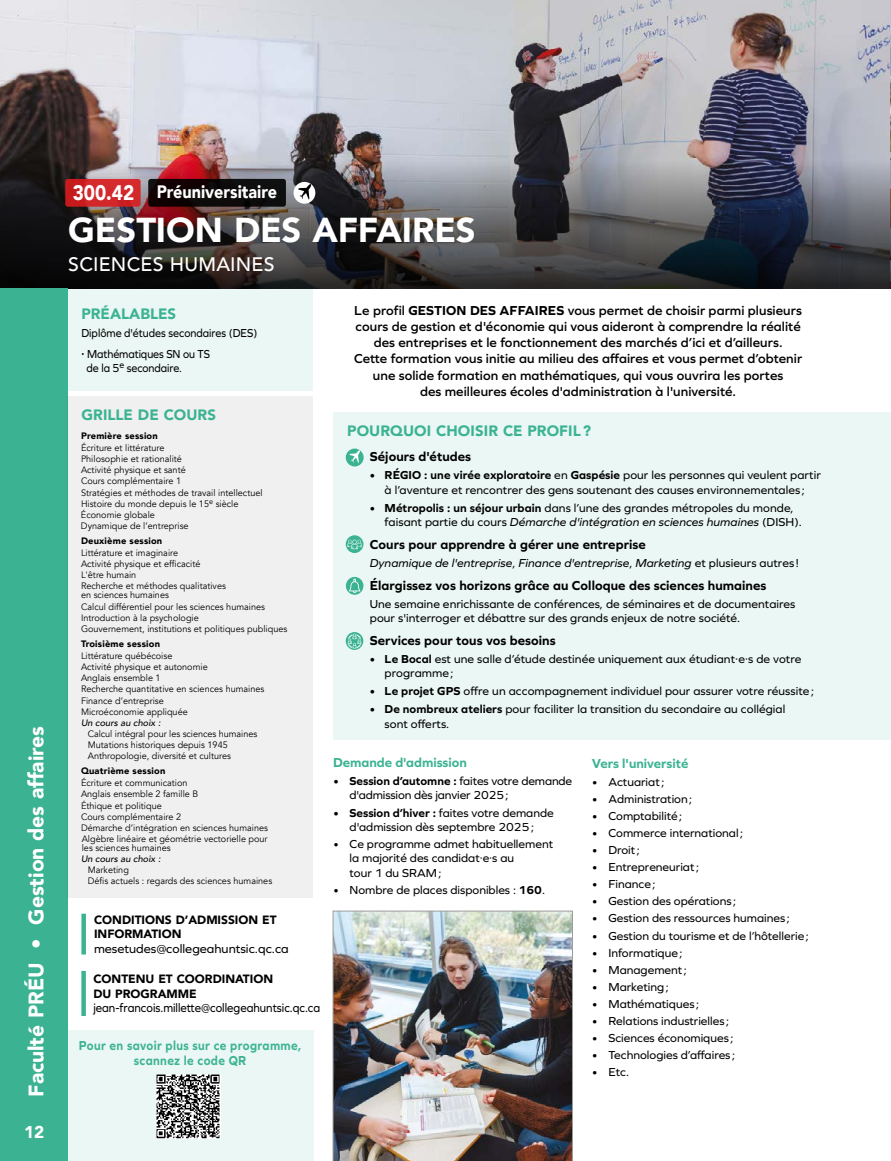
<style>
.page{position:relative;width:891px;height:1161px;background:#fff}
.page>*{position:absolute;margin:0;border:0;box-sizing:border-box;transform-origin:0 0}
.t1{font:900 34.5px "Avenir";letter-spacing:-.005em;color:#fff}
.t2{font:900 21px "Avenir";color:#fff}
.t3{font:500 19.5px "Avenir";letter-spacing:.01em;color:#fff}
.t4{font:900 18px "Avenir";color:#fff;scale:.9 1}
.t5{font:900 17.1px "Avenir";color:#fff}
.t6{font:900 15px "Avenir";letter-spacing:.005em;color:#3bb392}
.t7{font:600 13.5px/16.2px "Graphie";letter-spacing:.005em;color:#000;text-align:center}
.t8{font:700 13.5px "Graphie";letter-spacing:.005em;color:#000}
.t9{font:700 13.5px/14.4px "Graphie";letter-spacing:.025em;color:#3bb392;text-align:center;scale:.9 1}
.t10{font:700 13.5px "Graphie";color:#3bb392}
.t11{font:12.75px "Graphie";color:#000;scale:.9 1}
.t12{font:12.75px "Graphie";color:#000}
.t13{font:12px/14.4px "Graphie";color:#000}
.t14{font:italic 12px "Graphie";letter-spacing:.005em;color:#000}
.t15{font:12px/21.1px "Graphie";color:#000;scale:.9 1}
.t16{font:900 12px/14.2px "Avenir";color:#000}
.t17{font:9.3px/11.1px "Avenir";color:#000}
.t18{font:900 9.3px "Avenir";letter-spacing:.02em;color:#000}
.t19{font:italic 500 9.3px "Avenir";color:#000}
.s1{font-size:21px}
.s2{font-weight:700}
.s3{font-style:italic}
.s4{font-style:normal}
</style>
<div class="page">
<div style="left:81px;top:971px;width:5px;height:45px;background:#3bb392"></div>
<img style="left:333px;top:911px;width:240px;height:250px">
<img style="left:0;top:0;width:891px;height:161px">
<img style="left:0;top:161px;width:890px;height:127px">
<div style="left:333px;top:413px;width:558px;height:327px;background:#ebf7f4"></div>
<svg style="left:293px;top:182px;width:23px;height:22px"></svg>
<svg style="left:298px;top:183px;width:14px;height:17px"></svg>
<div style="left:0;top:288px;width:68px;height:873px;background:#3bb392"></div>
<div style="left:65px;top:179px;width:76px;height:28px;background:linear-gradient(to right,#ca1e20,#d62b2e);border-radius:3px"></div>
<div style="left:148px;top:179px;width:138px;height:28px;background:#0e0a0a;border-radius:3px"></div>
<div style="left:346px;top:449px;width:18px;height:17px;background:#3bb392;border-radius:50%"></div>
<svg style="left:349px;top:449px;width:12px;height:14px"></svg>
<div style="left:68px;top:289px;width:245px;height:101px;background:#ebf7f4"></div>
<div style="left:66px;top:1030px;width:247px;height:131px;background:#ebf7f4"></div>
<div style="left:68px;top:397px;width:245px;height:501px;background:#f0f0f0"></div>
<img style="left:156px;top:1074px;width:65px;height:65px">
<div style="left:81px;top:914px;width:5px;height:41px;background:#3bb392"></div>
<svg style="left:346px;top:577px;width:17px;height:18px"></svg>
<svg style="left:346px;top:632px;width:17px;height:18px"></svg>
<svg style="left:348px;top:634px;width:13px;height:14px"></svg>
<svg style="left:346px;top:535px;width:17px;height:18px"></svg>
<svg style="left:347px;top:540px;width:15px;height:9px"></svg>
<svg style="left:890px;top:150px;width:1px;height:138px"></svg>
<h2 class="t2" style="left:18px;top:1097px;width:373px;rotate:-90deg">Faculté PRÉU • Gestion des affaires</h2>
<h3 class="t5" style="left:24px;top:1118px;width:22px">12</h3>
<h3 class="t4" style="left:73px;top:177px;width:229px"><span class="s1">300.42</span> Préuniversitaire</h3>
<h1 class="t1" style="left:68px;top:201px;width:409px">GESTION DES AFFAIRES</h1>
<h3 class="t3" style="left:68px;top:248px;width:208px">SCIENCES HUMAINES</h3>
<p class="t7" style="left:354px;top:302px;width:450px">Le profil <span class="s2">GESTION DES AFFAIRES</span> vous permet de choisir parmi plusieurs cours de gestion et d'économie qui vous aideront à comprendre la réalité des entreprises et le fonctionnement des marchés d’ici et d’ailleurs.<br>Cette formation vous initie au milieu des affaires et vous permet d’obtenir une solide formation en mathématiques, qui vous ouvrira les portes<br>des meilleures écoles d'administration à l'université.</p>
<p class="t6" style="left:81px;top:301px;width:96px">PRÉALABLES</p>
<p class="t15" style="left:81px;top:322px;width:197px">Diplôme d'études secondaires (DES) <span class="s2">·</span> Mathématiques SN ou TS</p>
<p class="t15" style="left:87px;top:357px;width:108px">de la 5<sup>e</sup> secondaire.</p>
<p class="t6" style="left:81px;top:402px;width:136px">GRILLE DE COURS</p>
<p class="t18" style="left:81px;top:428px;width:78px">Première session</p>
<p class="t17" style="left:81px;top:442px;width:183px">Écriture et littérature<br>Philosophie et rationalité<br>Activité physique et santé<br>Cours complémentaire 1<br>Stratégies et méthodes de travail intellectuel<br>Histoire du monde depuis le 15<sup>e</sup> siècle<br>Économie globale<br>Dynamique de l’entreprise</p>
<p class="t18" style="left:81px;top:533px;width:83px">Deuxième session</p>
<p class="t17" style="left:81px;top:547px;width:146px">Littérature et imaginaire<br>Activité physique et efficacité<br>L'être humain<br>Recherche et méthodes qualitatives</p>
<p class="t17" style="left:81px;top:590px;width:208px">en sciences humaines<br>Calcul différentiel pour les sciences humaines Introduction à la psychologie<br>Gouvernement, institutions et politiques publiques</p>
<p class="t18" style="left:81px;top:635px;width:81px">Troisième session</p>
<p class="t17" style="left:81px;top:650px;width:185px">Littérature québécoise<br>Activité physique et autonomie<br>Anglais ensemble 1<br>Recherche quantitative en sciences humaines<br>Finance d’entreprise<br>Microéconomie appliquée</p>
<p class="t19" style="left:81px;top:717px;width:81px">Un cours au choix :</p>
<p class="t17" style="left:88px;top:728px;width:171px">Calcul intégral pour les sciences humaines<br>Mutations historiques depuis 1945<br>Anthropologie, diversité et cultures</p>
<p class="t18" style="left:81px;top:763px;width:86px">Quatrième session</p>
<p class="t17" style="left:81px;top:778px;width:189px">Écriture et communication<br>Anglais ensemble 2 famille B<br>Éthique et politique<br>Cours complémentaire 2<br>Démarche d’intégration en sciences humaines<br>Algèbre linéaire et géométrie vectorielle pour</p>
<p class="t17" style="left:82px;top:842px;width:90px">les sciences humaines</p>
<p class="t19" style="left:81px;top:853px;width:81px">Un cours au choix :</p>
<p class="t17" style="left:88px;top:865px;width:186px">Marketing<br>Défis actuels : regards des sciences humaines</p>
<p class="t16" style="left:94px;top:913px;width:184px">CONDITIONS D’ADMISSION ET<br>INFORMATION</p>
<p class="t12" style="left:94px;top:941px;width:196px">mesetudes@collegeahuntsic.qc.ca</p>
<p class="t16" style="left:93px;top:972px;width:181px">CONTENU ET COORDINATION<br>DU PROGRAMME</p>
<p class="t11" style="left:93px;top:1000px;width:254px">jean-francois.millette@collegeahuntsic.qc.ca</p>
<p class="t9" style="left:79px;top:1038px;width:249px">Pour en savoir plus sur ce programme, scannez le code QR</p>
<p class="t6" style="left:347px;top:418px;width:245px">POURQUOI CHOISIR CE PROFIL?</p>
<p class="t8" style="left:370px;top:449px;width:103px">Séjours d'études</p>
<p class="t13" style="left:370px;top:468px;width:453px;text-align:center"><span class="s2">• RÉGIO : une virée exploratoire</span> en <span class="s2">Gaspésie</span> pour les personnes qui veulent partir à l’aventure et rencontrer des gens soutenant des causes environnementales ;</p>
<p class="t13" style="left:385px;top:500px;width:419px;text-indent:-15px"><span class="s2">• Métropolis : un séjour urbain</span> dans l’une des grandes métropoles du monde, faisant partie du cours <span class="s3">Démarche d'intégration en sciences humaines</span> (DISH).</p>
<p class="t8" style="left:370px;top:536px;width:278px">Cours pour apprendre à gérer une entreprise</p>
<p class="t14" style="left:370px;top:556px;width:431px">Dynamique de l'entreprise<span class="s4">,</span> Finance d'entreprise<span class="s4">,</span> Marketing <span class="s4">et plusieurs autres !</span></p>
<p class="t8" style="left:370px;top:577px;width:398px">Élargissez vos horizons grâce au Colloque des sciences humaines</p>
<p class="t13" style="left:370px;top:596px;width:427px">Une semaine enrichissante de conférences, de séminaires et de documentaires pour s'interroger et débattre sur des grands enjeux de notre société.</p>
<p class="t8" style="left:370px;top:633px;width:187px">Services pour tous vos besoins</p>
<p class="t13" style="left:385px;top:652px;width:418px;text-indent:-15px"><span class="s2">• Le Bocal</span> est une salle d’étude destinée uniquement aux étudiant·e·s de votre programme;</p>
<p class="t13" style="left:370px;top:684px;width:446px"><span class="s2">• Le projet GPS</span> offre un accompagnement individuel pour assurer votre réussite;</p>
<p class="t13" style="left:385px;top:702px;width:402px;text-indent:-15px"><span class="s2">• De nombreux ateliers</span> pour faciliter la transition du secondaire au collégial sont offerts.</p>
<p class="t10" style="left:333px;top:755px;width:135px">Demande d'admission</p>
<p class="t13" style="left:350px;top:774px;width:224px;text-indent:-16px"><span class="s2">• Session d’automne :</span> faites votre demande d'admission dès janvier 2025;</p>
<p class="t13" style="left:333px;top:805px;width:222px;text-align:center"><span class="s2">• Session d’hiver :</span> faites votre demande d'admission dès septembre 2025;</p>
<p class="t13" style="left:350px;top:837px;width:205px;text-indent:-16px">• Ce programme admet habituellement la majorité des candidat∙e∙s au<br>tour 1 du SRAM;</p>
<p class="t13" style="left:333px;top:882px;width:213px">• Nombre de places disponibles : <span class="s2">160</span>.</p>
<p class="t10" style="left:592px;top:755px;width:98px">Vers l'université</p>
<p class="t13" style="left:592px;top:774px;width:74px">• Actuariat;</p>
<p class="t13" style="left:592px;top:791px;width:102px">• Administration;</p>
<p class="t13" style="left:592px;top:808px;width:92px">• Comptabilité;</p>
<p class="t13" style="left:592px;top:825px;width:153px">• Commerce international;</p>
<p class="t13" style="left:592px;top:843px;width:49px">• Droit;</p>
<p class="t13" style="left:592px;top:860px;width:109px">• Entrepreneuriat;</p>
<p class="t13" style="left:592px;top:877px;width:65px">• Finance;</p>
<p class="t13" style="left:592px;top:894px;width:146px">• Gestion des opérations ;</p>
<p class="t13" style="left:592px;top:911px;width:199px">• Gestion des ressources humaines ;</p>
<p class="t13" style="left:592px;top:928px;width:219px">• Gestion du tourisme et de l’hôtellerie;</p>
<p class="t13" style="left:592px;top:945px;width:92px">• Informatique;</p>
<p class="t13" style="left:592px;top:962px;width:96px">• Management;</p>
<p class="t13" style="left:592px;top:979px;width:78px">• Marketing;</p>
<p class="t13" style="left:592px;top:996px;width:109px">• Mathématiques ;</p>
<p class="t13" style="left:592px;top:1014px;width:139px">• Relations industrielles ;</p>
<p class="t13" style="left:592px;top:1031px;width:143px">• Sciences économiques ;</p>
<p class="t13" style="left:592px;top:1048px;width:145px">• Technologies d’affaires ;</p>
<p class="t13" style="left:592px;top:1065px;width:39px">• Etc.</p>
</div>
